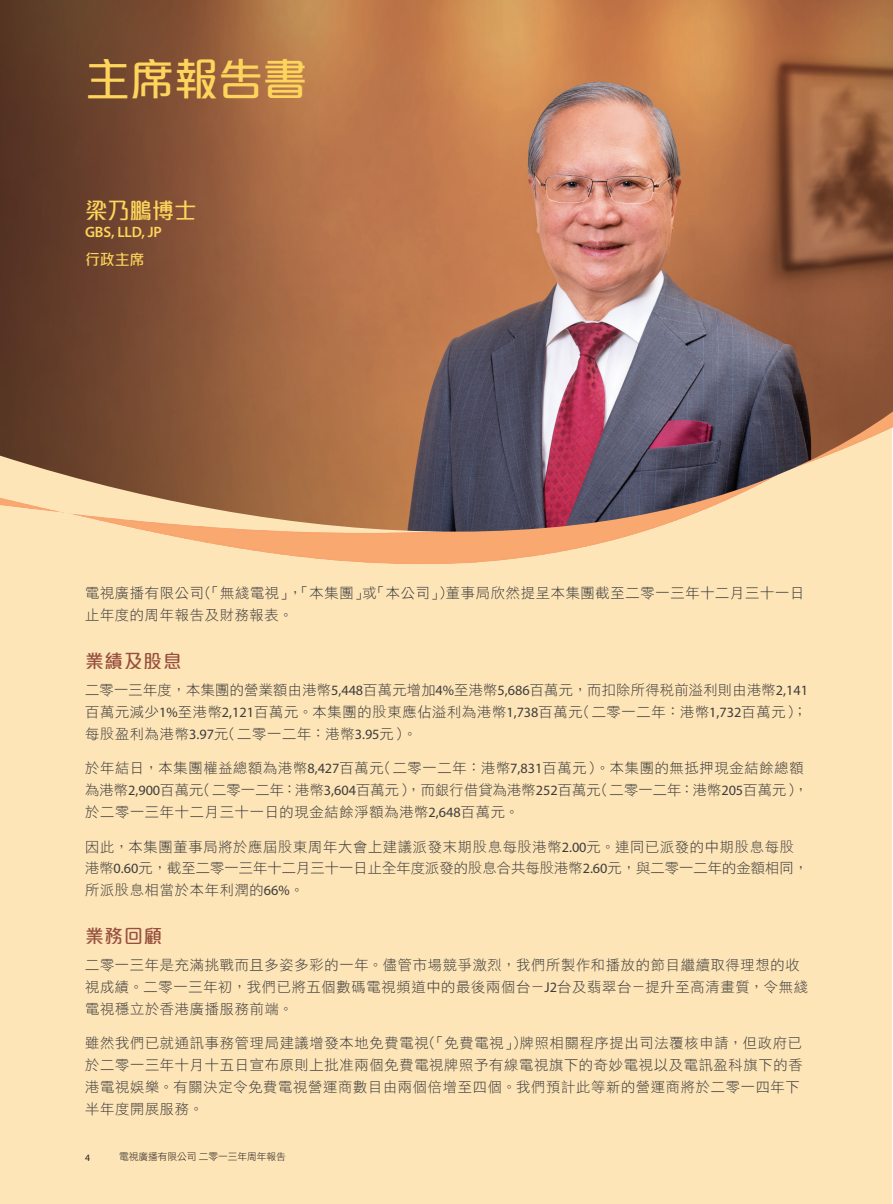
<style>
.page{position:relative;width:893px;height:1204px;background:#fff}
.page>*{position:absolute;margin:0;border:0;box-sizing:border-box;transform-origin:0 0}
.t1{font:500 45px "M Elle HK";letter-spacing:-.015em;color:#fed55c}
.t2{font:500 22.5px "M Elle HK";letter-spacing:-.01em;color:#fed55c}
.t3{font:500 18.75px "M Elle HK";letter-spacing:.04em;color:#97503f}
.t4{font:600 15px "Myriad Pro";letter-spacing:-.01em;color:#fed55c}
.t5{font:500 15px "M Elle HK";color:#fed55c}
.t6{font:14.25px/21.8px "DF Hei Std W3";letter-spacing:.05em;color:#3e3e3f}
.t7{font:9.75px "DF Hei Std W3";letter-spacing:-.005em;color:#231f20}
.t8{font:9.75px "Myriad Pro";color:#231f20}
.s1{font-family:"M Elle HKS"}
.s2{font-family:"Myriad Pro"}
.s3{font-family:"M Hei HKS";font-weight:300}
</style>
<div class="page">
<div style="left:0;top:0;width:893px;height:1203px;background:#fee5b7"></div>
<hr style="left:892px;top:0;width:1px;height:1203px;background:#fff">
<img style="left:158px;top:533px;width:480px;height:31px">
<img style="left:0;top:0;width:893px;height:533px">
<h1 class="t1" style="left:85px;top:47px;width:224px">主席報告書</h1>
<h2 class="t2" style="left:85px;top:194px;width:113px">梁乃鵬博士</h2>
<p class="t4" style="left:85px;top:222px;width:78px">GBS, LLD, JP</p>
<p class="t5" style="left:85px;top:249px;width:61px">行政主席</p>
<p class="t6" style="left:85px;top:582px;width:721px">電視廣播有限公司（「無綫電視」，「本集團」或「本公司」）董事局欣然提呈本集團截至二零一三年十二月三十一日止年度的周年報告及財務報表。</p>
<h3 class="t3" style="left:85px;top:647px;width:98px">業績及<span class="s1">股</span>息</h3>
<p class="t6" style="left:85px;top:679px;width:724px;text-align:justify">二零一三年度，本集團的營業額由港幣<span class="s2">5,448</span>百萬元增加<span class="s2">4%</span>至港幣<span class="s2">5,686</span>百萬元，而扣除所得稅前溢利則由港幣<span class="s2">2,141</span>百萬元減少<span class="s2">1%</span>至港幣<span class="s2">2,121</span>百萬元。本集團的<span class="s3">股</span>東應佔溢利為港幣<span class="s2">1,738</span>百萬元（二零一二年：港幣<span class="s2">1,732</span>百萬元）；每<span class="s3">股</span>盈利為港幣<span class="s2">3.97</span>元（二零一二年：港幣<span class="s2">3.95</span>元）。</p>
<p class="t6" style="left:85px;top:757px;width:724px">於年結日，本集團權益總額為港幣<span class="s2">8,427</span>百萬元（二零一二年：港幣<span class="s2">7,831</span>百萬元）。本集團的無抵押現金結餘總額為港幣<span class="s2">2,900</span>百萬元（二零一二年：港幣<span class="s2">3,604</span>百萬元），而銀行借貸為港幣<span class="s2">252</span>百萬元（二零一二年：港幣<span class="s2">205</span>百萬元），於二零一三年十二月三十一日的現金結餘淨額為港幣<span class="s2">2,648</span>百萬元。</p>
<p class="t6" style="left:85px;top:835px;width:724px">因此，本集團董事局將於應屆<span class="s3">股</span>東周年大會上建議派發末期<span class="s3">股</span>息每<span class="s3">股</span>港幣<span class="s2">2.00</span>元。連同已派發的中期<span class="s3">股</span>息每<span class="s3">股</span>港幣<span class="s2">0.60</span>元，截至二零一三年十二月三十一日止全年度派發的<span class="s3">股</span>息合共每<span class="s3">股</span>港幣<span class="s2">2.60</span>元，與二零一二年的金額相同，所派<span class="s3">股</span>息相當於本年利潤的<span class="s2">66%</span>。</p>
<h3 class="t3" style="left:85px;top:922px;width:79px">業務回顧</h3>
<p class="t6" style="left:85px;top:954px;width:724px">二零一三年是充滿挑戰而且多姿多彩的一年。儘管市場競爭激烈，我們所製作和播放的節目繼續取得理想的收視成績。二零一三年初，我們已將五個數碼電視頻道中的最後兩個台－<span class="s2">J2</span>台及翡翠台－提升至高清畫質，令無綫電視穩立於香港廣播服務前端。</p>
<p class="t6" style="left:85px;top:1032px;width:719px">雖然我們已就通訊事務管理局建議增發本地免費電視（「免費電視」）牌照相關程序提出司法覆核申請，但政府已於二零一三年十月十五日宣布原則上批准兩個免費電視牌照予有線電視旗下的奇妙電視以及電訊盈科旗下的香港電視娛樂。有關決定令免費電視營運商數目由兩個倍增至四個。我們預計此等新的營運商將於二零一四年下半年度開展服務。</p>
<p class="t8" style="left:85px;top:1151px;width:7px">4</p>
<p class="t7" style="left:119px;top:1151px;width:168px">電視廣播有限公司二零一三年周年報告</p>
</div>
